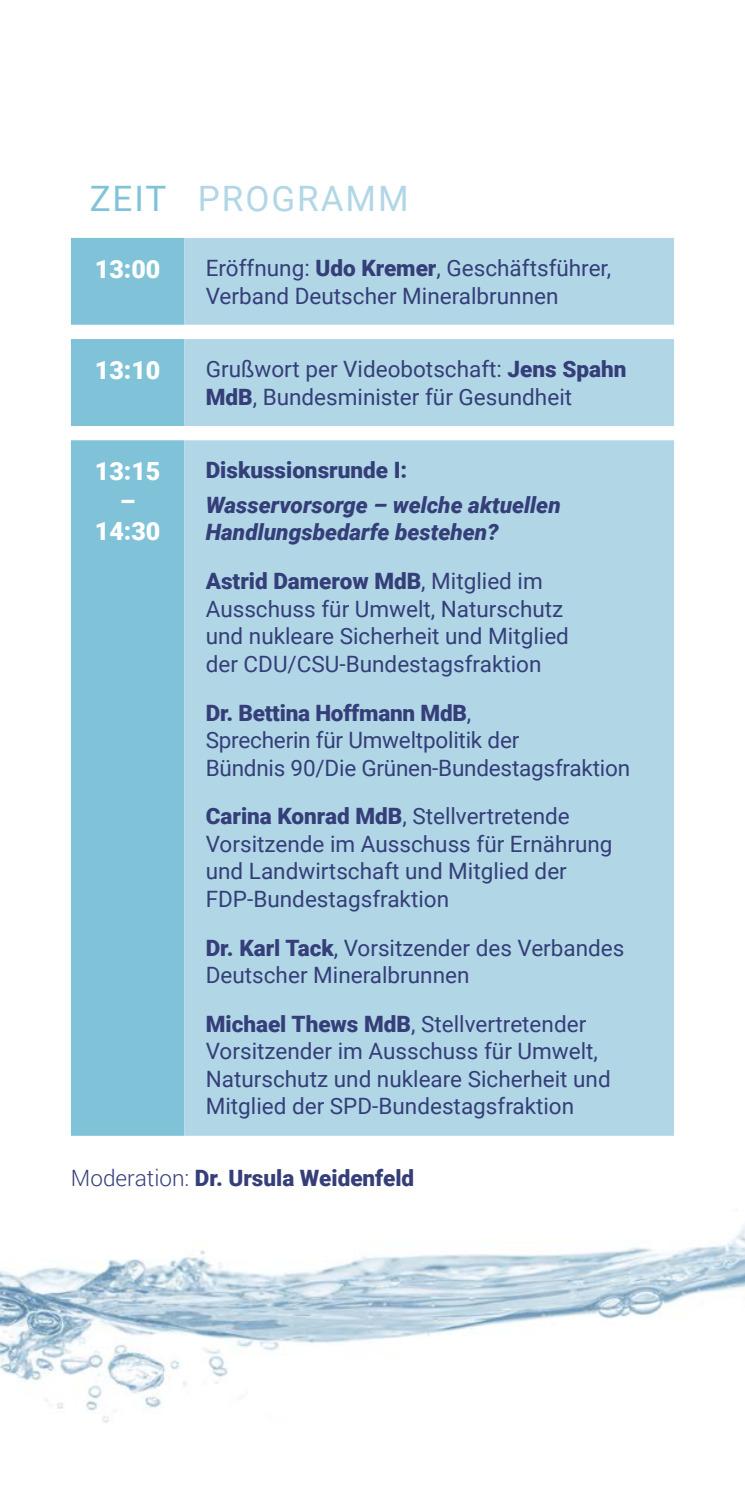
<style>
.page{position:relative;width:745px;height:1489px;background:#fff}
.page>*{position:absolute;margin:0;border:0;box-sizing:border-box;transform-origin:0 0}
.t1{font:35px "Roboto";letter-spacing:.055em;color:#b1d7e7}
.t2{font:900 25px/30px "Roboto";color:#fff;text-align:center}
.t3{font:22.5px/27.5px "Roboto";color:#353e78}
.t4{font:italic 900 22.5px/27.5px "Roboto";color:#353e78}
.t5{font:900 22.5px "Roboto";color:#353e78}
.s1{color:#80c3d9}
.s2{font-weight:900}
.s3{font-weight:300}
</style>
<div class="page">
<img style="left:0;top:1225px;width:744px;height:198px">
<div style="left:71px;top:238px;width:113px;height:897px;background:#80c3d9"></div>
<div style="left:184px;top:238px;width:489px;height:897px;background:#b1d7e7"></div>
<svg style="left:71px;top:325px;width:602px;height:115px;fill:#b1d7e7"></svg>
<h1 class="t1" style="left:90px;top:174px;width:320px"><span class="s1">ZEIT</span> PROGRAMM</h1>
<p class="t2" style="left:95px;top:253px;width:67px">13:00</p>
<p class="t3" style="left:206px;top:253px;width:407px">Eröffnung: <span class="s2">Udo Kremer</span>, Geschäftsführer,<br>Verband Deutscher Mineralbrunnen</p>
<p class="t2" style="left:95px;top:354px;width:67px">13:10</p>
<p class="t3" style="left:206px;top:354px;width:422px">Grußwort per Videobotschaft: <span class="s2">Jens Spahn<br>MdB</span>, Bundesminister für Gesundheit</p>
<p class="t2" style="left:95px;top:455px;width:67px">13:15 –<br>14:30</p>
<p class="t5" style="left:206px;top:454px;width:203px">Diskussionsrunde I:</p>
<p class="t4" style="left:206px;top:490px;width:356px">Wasservorsorge – welche aktuellen<br>Handlungsbedarfe bestehen?</p>
<p class="t3" style="left:206px;top:566px;width:364px"><span class="s2">Astrid Damerow MdB</span>, Mitglied im Ausschuss für Umwelt, Naturschutz und nukleare Sicherheit und Mitglied der CDU/CSU-Bundestagsfraktion</p>
<p class="t3" style="left:206px;top:698px;width:425px"><span class="s2">Dr. Bettina Hoffmann MdB</span>,<br>Sprecherin für Umweltpolitik der<br>Bündnis 90/Die Grünen-Bundestagsfraktion</p>
<p class="t3" style="left:206px;top:801px;width:408px"><span class="s2">Carina Konrad MdB</span>, Stellvertretende Vorsitzende im Ausschuss für Ernährung und Landwirtschaft und Mitglied der FDP-Bundestagsfraktion</p>
<p class="t3" style="left:206px;top:933px;width:420px"><span class="s2">Dr. Karl Tack</span>, Vorsitzender des Verbandes<br>Deutscher Mineralbrunnen</p>
<p class="t3" style="left:206px;top:1009px;width:406px"><span class="s2">Michael Thews MdB</span>, Stellvertretender Vorsitzender im Ausschuss für Umwelt, Naturschutz und nukleare Sicherheit und Mitglied der SPD-Bundestagsfraktion</p>
<p class="t5" style="left:71px;top:1161px;width:344px"><span class="s3">Moderation:</span> Dr. Ursula Weidenfeld</p>
</div>
